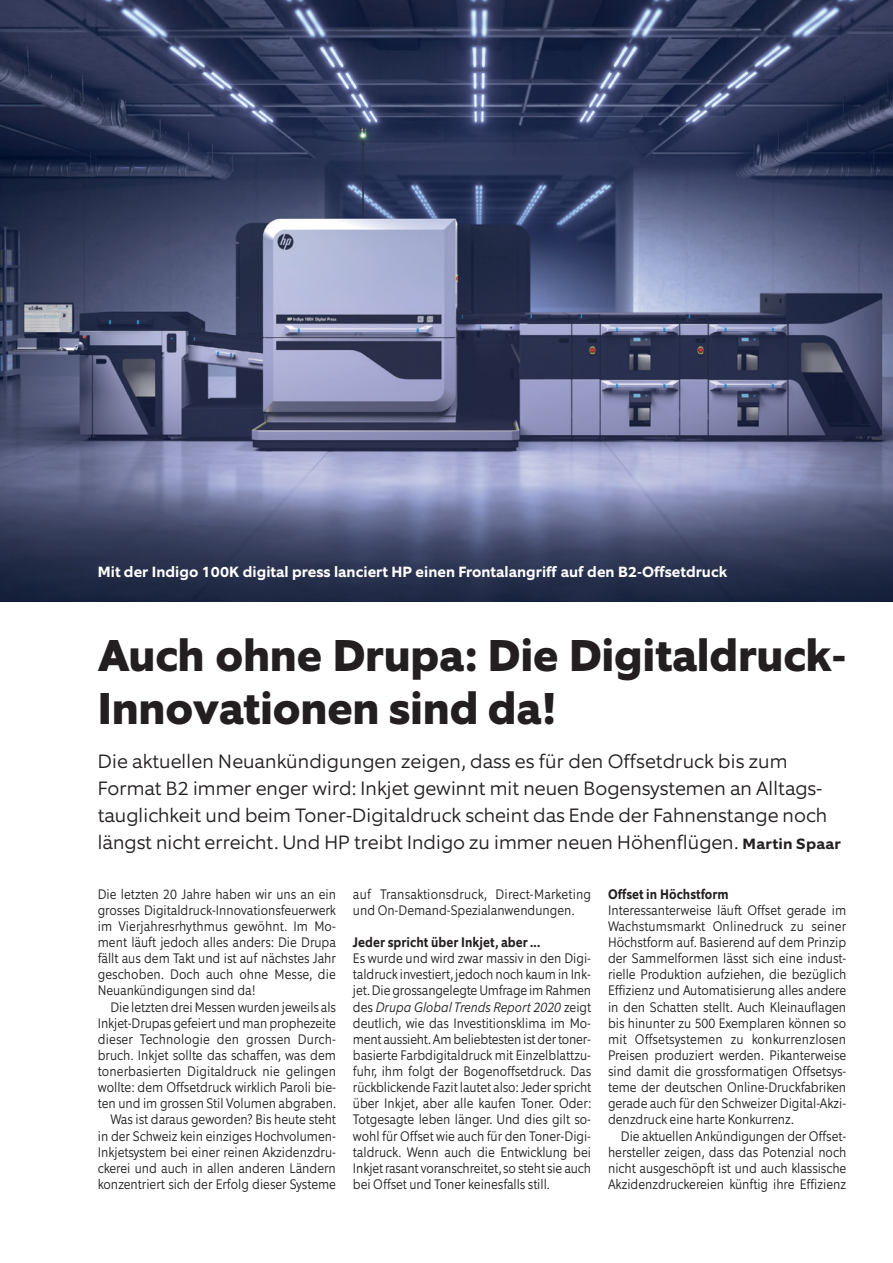
<style>
.page{position:relative;width:893px;height:1263px;background:#fff}
.page>*{position:absolute;margin:0;border:0;box-sizing:border-box;transform-origin:0 0}
.t1{font:800 45px/52.5px "Equip";letter-spacing:-.005em;color:#231f20}
.t2{font:300 19.5px/27px "Equip";letter-spacing:-.005em;color:#231f20}
.t3{font:700 15px "Equip";letter-spacing:.005em;color:#fff}
.t4{font:300 13.95px/16px "Equip Condensed";color:#231f20;text-align:justify}
.t5{font:700 13.95px "Equip Condensed";letter-spacing:.005em;color:#231f20}
.s1{font-weight:700;font-size:15px}
.s2{font-style:italic}
</style>
<div class="page">
<img style="left:0;top:0;width:893px;height:602px">
<p class="t3" style="left:98px;top:563px;width:631px">Mit der Indigo 100K digital press lanciert HP einen Frontalangriff auf den B2-Offsetdruck</p>
<h1 class="t1" style="left:98px;top:630px;width:750px">Auch ohne Drupa: Die Digitaldruck-<br>Innovationen sind da!</h1>
<p class="t2" style="left:98px;top:748px;width:745px">Die aktuellen Neuankündigungen zeigen, dass es für den Offsetdruck bis zum Format B2 immer enger wird: Inkjet gewinnt mit neuen Bogensystemen an Alltags&shy;tauglichkeit und beim Toner-Digitaldruck scheint das Ende der Fahnenstange noch längst nicht erreicht. Und HP treibt Indigo zu immer neuen Höhenflügen. <span class="s1">Martin Spaar</span></p>
<p class="t4" style="left:98px;top:886px;width:240px">Die letzten 20 Jahre haben wir uns an ein grosses Digitaldruck-Innovationsfeuerwerk im Vierjahresrhythmus gewöhnt. Im Mo&shy;ment läuft jedoch alles anders: Die Drupa fällt aus dem Takt und ist auf nächstes Jahr geschoben. Doch auch ohne Messe, die Neuankündigungen sind da!</p>
<p class="t4" style="left:98px;top:999px;width:240px;text-align:right">Die letzten drei Messen wurden jeweils als Inkjet-Drupas gefeiert und man prophezeite dieser Technologie den grossen Durch&shy;bruch. Inkjet sollte das schaffen, was dem tonerbasierten Digitaldruck nie gelingen wollte: dem Offsetdruck wirklich Paroli bie&shy;ten und im grossen Stil Volumen abgraben.<br>Was ist daraus geworden? Bis heute steht in der Schweiz kein einziges Hochvolumen-Inkjetsystem bei einer reinen Akzidenzdru&shy;ckerei und auch in allen anderen Ländern konzentriert sich der Erfolg dieser Systeme</p>
<p class="t4" style="left:353px;top:886px;width:240px">auf Transaktionsdruck, Direct-Marketing und On-Demand-Spezialanwendungen.</p>
<p class="t5" style="left:353px;top:933px;width:189px">Jeder spricht über Inkjet, aber ...</p>
<p class="t4" style="left:353px;top:950px;width:240px">Es wurde und wird zwar massiv in den Digi&shy;taldruck investiert, jedoch noch kaum in Ink&shy;jet. Die grossangelegte Umfrage im Rahmen des <span class="s2">Drupa Global Trends Report 2020</span> zeigt deutlich, wie das Investitionsklima im Mo&shy;ment aussieht. Am beliebtesten ist der toner&shy;basierte Farbdigitaldruck mit Einzelblattzu&shy;fuhr, ihm folgt der Bogenoffsetdruck. Das rückblickende Fazit lautet also: Jeder spricht über Inkjet, aber alle kaufen Toner. Oder:<br>Totgesagte leben länger. Und dies gilt so&shy;wohl für Offset wie auch für den Toner-Digi&shy;taldruck. Wenn auch die Entwicklung bei Inkjet rasant voranschreitet, so steht sie auch bei Offset und Toner keinesfalls still.</p>
<p class="t5" style="left:608px;top:885px;width:122px">Offset in Höchstform</p>
<p class="t4" style="left:608px;top:902px;width:240px">Interessanterweise läuft Offset gerade im Wachstumsmarkt Onlinedruck zu seiner Höchstform auf. Basierend auf dem Prinzip der Sammelformen lässt sich eine indust&shy;rielle Produktion aufziehen, die bezüglich Effizienz und Automatisierung alles andere in den Schatten stellt. Auch Kleinauflagen bis hinunter zu 500 Exemplaren können so mit Offsetsystemen zu konkurrenzlosen Preisen produziert werden. Pikanterweise sind damit die grossformatigen Offsetsys&shy;teme der deutschen Online-Druckfabriken gerade auch für den Schweizer Digital-Akzi&shy;denzdruck eine harte Konkurrenz.</p>
<p class="t4" style="left:608px;top:1128px;width:240px;text-indent:13px">Die aktuellen Ankündigungen der Offset&shy;hersteller zeigen, dass das Potenzial noch nicht ausgeschöpft ist und auch klassische Akzidenzdruckereien künftig ihre Effizienz</p>
</div>
